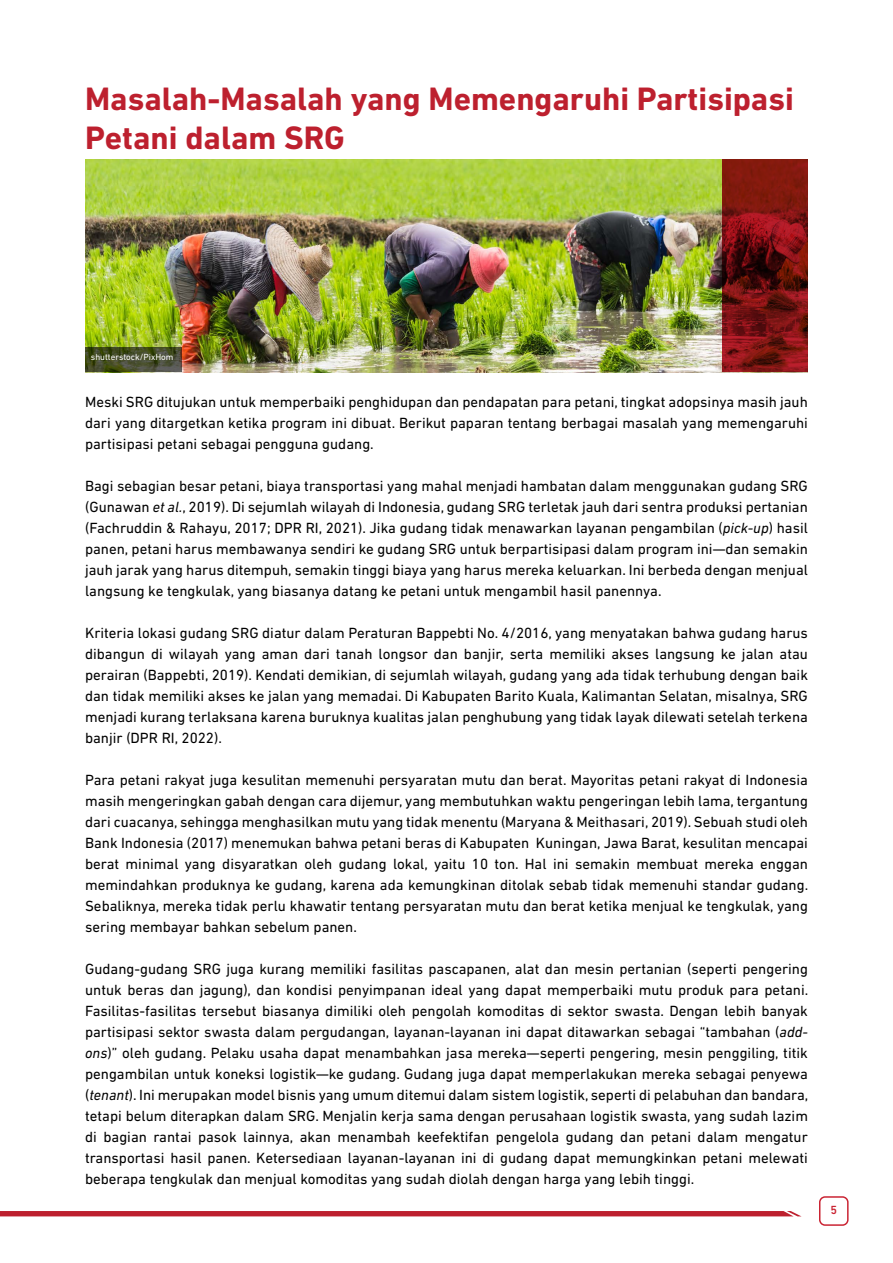
<style>
.page{position:relative;width:893px;height:1263px;background:#fff}
.page>*{position:absolute;margin:0;border:0;box-sizing:border-box;transform-origin:0 0}
.t1{font:700 33px/39.6px "DIN Next LT Pro";color:#bd202e}
.t2{font:15px/21px "DIN Next LT Pro";color:#000;text-align:justify}
.t3{font:500 12px "DIN Next LT Pro";color:#ca2433}
.t4{font:9px "DIN Next LT Pro";color:#fff}
.s1{font-style:italic}
</style>
<div class="page">
<div style="left:819px;top:1196px;width:30px;height:30px;border:2px solid #ca2433;border-radius:5px"></div>
<div style="left:0;top:1211px;width:801px;height:5px;background:#bd202e"></div>
<img style="left:85px;top:159px;width:638px;height:213px">
<svg style="left:85px;top:347px;width:97px;height:25px;background:#464c2a"></svg>
<svg style="left:723px;top:159px;width:85px;height:213px;background:#761311"></svg>
<h1 class="t1" style="left:85px;top:79px;width:710px">Masalah-Masalah yang Memengaruhi Partisipasi<br>Petani dalam SRG</h1>
<p class="t4" style="left:91px;top:352px;width:84px">shutterstock/PixHom</p>
<p class="t2" style="left:85px;top:391px;width:724px">Meski SRG ditujukan untuk memperbaiki penghidupan dan pendapatan para petani, tingkat adopsinya masih jauh dari yang ditargetkan ketika program ini dibuat. Berikut paparan tentang berbagai masalah yang memengaruhi partisipasi petani sebagai pengguna gudang.</p>
<p class="t2" style="left:85px;top:475px;width:724px">Bagi sebagian besar petani, biaya transportasi yang mahal menjadi hambatan dalam menggunakan gudang SRG (Gunawan <span class="s1">et al.</span>, 2019). Di sejumlah wilayah di Indonesia, gudang SRG terletak jauh dari sentra produksi pertanian (Fachruddin &amp; Rahayu, 2017; DPR RI, 2021). Jika gudang tidak menawarkan layanan pengambilan (<span class="s1">pick-up</span>) hasil panen, petani harus membawanya sendiri ke gudang SRG untuk berpartisipasi dalam program ini—dan semakin jauh jarak yang harus ditempuh, semakin tinggi biaya yang harus mereka keluarkan. Ini berbeda dengan menjual langsung ke tengkulak, yang biasanya datang ke petani untuk mengambil hasil panennya.</p>
<p class="t2" style="left:85px;top:622px;width:724px">Kriteria lokasi gudang SRG diatur dalam Peraturan Bappebti No. 4/2016, yang menyatakan bahwa gudang harus dibangun di wilayah yang aman dari tanah longsor dan banjir, serta memiliki akses langsung ke jalan atau perairan (Bappebti, 2019). Kendati demikian, di sejumlah wilayah, gudang yang ada tidak terhubung dengan baik dan tidak memiliki akses ke jalan yang memadai. Di Kabupaten Barito Kuala, Kalimantan Selatan, misalnya, SRG menjadi kurang terlaksana karena buruknya kualitas jalan penghubung yang tidak layak dilewati setelah terkena banjir (DPR RI, 2022).</p>
<p class="t2" style="left:85px;top:769px;width:725px">Para petani rakyat juga kesulitan memenuhi persyaratan mutu dan berat. Mayoritas petani rakyat di Indonesia masih mengeringkan gabah dengan cara dijemur, yang membutuhkan waktu pengeringan lebih lama, tergantung dari cuacanya, sehingga menghasilkan mutu yang tidak menentu (Maryana &amp; Meithasari, 2019). Sebuah studi oleh Bank Indonesia (2017) menemukan bahwa petani beras di Kabupaten Kuningan, Jawa Barat, kesulitan mencapai berat minimal yang disyaratkan oleh gudang lokal, yaitu 10 ton. Hal ini semakin membuat mereka enggan memindahkan produknya ke gudang, karena ada kemungkinan ditolak sebab tidak memenuhi standar gudang.<br>Sebaliknya, mereka tidak perlu khawatir tentang persyaratan mutu dan berat ketika menjual ke tengkulak, yang sering membayar bahkan sebelum panen.</p>
<p class="t2" style="left:85px;top:958px;width:725px">Gudang-gudang SRG juga kurang memiliki fasilitas pascapanen, alat dan mesin pertanian (seperti pengering untuk beras dan jagung), dan kondisi penyimpanan ideal yang dapat memperbaiki mutu produk para petani.<br>Fasilitas-fasilitas tersebut biasanya dimiliki oleh pengolah komoditas di sektor swasta. Dengan lebih banyak partisipasi sektor swasta dalam pergudangan, layanan-layanan ini dapat ditawarkan sebagai “tambahan (<span class="s1">add&shy;ons</span>)” oleh gudang. Pelaku usaha dapat menambahkan jasa mereka—seperti pengering, mesin penggiling, titik pengambilan untuk koneksi logistik—ke gudang. Gudang juga dapat memperlakukan mereka sebagai penyewa (<span class="s1">tenant</span>). Ini merupakan model bisnis yang umum ditemui dalam sistem logistik, seperti di pelabuhan dan bandara, tetapi belum diterapkan dalam SRG. Menjalin kerja sama dengan perusahaan logistik swasta, yang sudah lazim di bagian rantai pasok lainnya, akan menambah keefektifan pengelola gudang dan petani dalam mengatur transportasi hasil panen. Ketersediaan layanan-layanan ini di gudang dapat memungkinkan petani melewati beberapa tengkulak dan menjual komoditas yang sudah diolah dengan harga yang lebih tinggi.</p>
<p class="t3" style="left:830px;top:1203px;width:8px">5</p>
</div>
